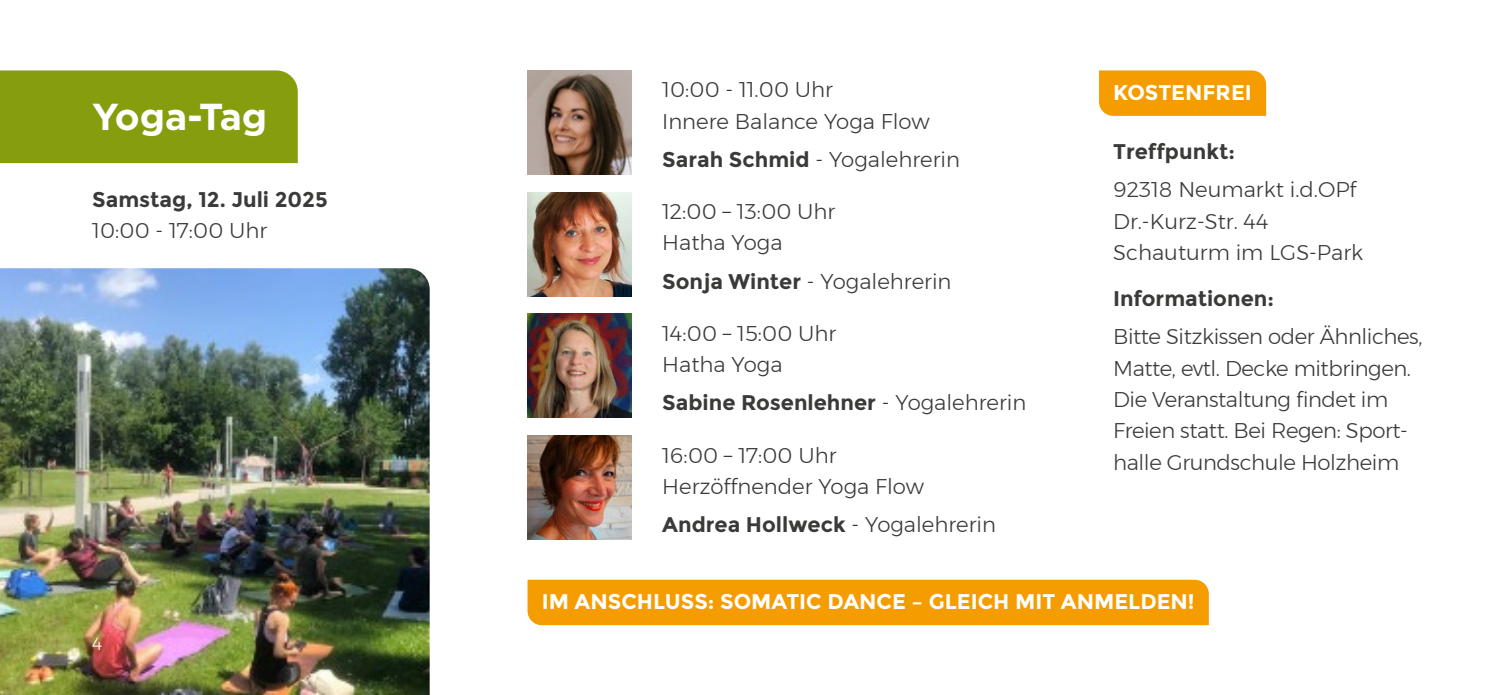
<style>
.page{position:relative;width:1489px;height:695px;background:#fff}
.page>*{position:absolute;margin:0;border:0;box-sizing:border-box;transform-origin:0 0}
.t1{font:700 37.5px "Gotham";color:#fff}
.t2{font:300 21.25px/31.2px "Montserrat";color:#3a3a39}
.t3{font:300 21.25px/31.2px "Montserrat";letter-spacing:-.02em;color:#3a3a39}
.t4{font:700 21.25px "Montserrat";color:#3a3a39}
.t5{font:700 21.25px "Montserrat";color:#fff}
.t6{font:300 17.5px "Montserrat";color:#fff}
.s1{font-weight:700}
.s2{font-weight:300}
</style>
<div class="page">
<div style="left:1099px;top:70px;width:166px;height:46px;background:#f59c00"></div>
<div style="left:527px;top:579px;width:681px;height:46px;background:#f59c00"></div>
<img style="left:0;top:268px;width:429px;height:426px">
<img style="left:527px;top:70px;width:104px;height:104px">
<img style="left:527px;top:192px;width:104px;height:104px">
<img style="left:527px;top:314px;width:104px;height:104px">
<img style="left:527px;top:435px;width:104px;height:104px">
<div style="left:0;top:70px;width:298px;height:93px;background:#869e0e"></div>
<h1 class="t1" style="left:92px;top:92px;width:176px">Yoga-Tag</h1>
<p class="t4" style="left:92px;top:186px;width:237px">Samstag, 12. Juli 2025</p>
<p class="t2" style="left:92px;top:214px;width:176px">10:00 - 17:00 Uhr</p>
<p class="t6" style="left:92px;top:630px;width:12px">4</p>
<p class="t2" style="left:662px;top:74px;width:269px">10:00 - 11.00 Uhr<br>Innere Balance Yoga Flow</p>
<p class="t2" style="left:662px;top:143px;width:299px"><span class="s1">Sarah Schmid</span> - Yogalehrerin</p>
<p class="t2" style="left:662px;top:195px;width:175px">12:00 – 13:00 Uhr<br>Hatha Yoga</p>
<p class="t2" style="left:662px;top:265px;width:291px"><span class="s1">Sonja Winter</span> - Yogalehrerin</p>
<p class="t2" style="left:662px;top:317px;width:176px">14:00 – 15:00 Uhr<br>Hatha Yoga</p>
<p class="t4" style="left:662px;top:390px;width:365px">Sabine Rosenlehner <span class="s2">- Yogalehrerin</span></p>
<p class="t2" style="left:662px;top:439px;width:263px">16:00 – 17:00 Uhr<br>Herzöffnender Yoga Flow</p>
<p class="t4" style="left:662px;top:512px;width:335px">Andrea Hollweck <span class="s2">- Yogalehrerin</span></p>
<p class="t5" style="left:1113px;top:80px;width:140px">KOSTENFREI</p>
<p class="t4" style="left:1113px;top:139px;width:123px">Treffpunkt:</p>
<p class="t2" style="left:1113px;top:174px;width:251px">92318 Neumarkt i.d.OPf<br>Dr.-Kurz-Str. 44<br>Schauturm im LGS-Park</p>
<p class="t4" style="left:1113px;top:286px;width:162px">Informationen:</p>
<p class="t3" style="left:1113px;top:321px;width:311px">Bitte Sitzkissen oder Ähnliches,<br>Matte, evtl. Decke mitbringen.<br>Die Veranstaltung findet im<br>Freien statt. Bei Regen: Sport&shy;halle Grundschule Holzheim</p>
<p class="t5" style="left:541px;top:589px;width:654px">IM ANSCHLUSS: SOMATIC DANCE – GLEICH MIT ANMELDEN!</p>
</div>
